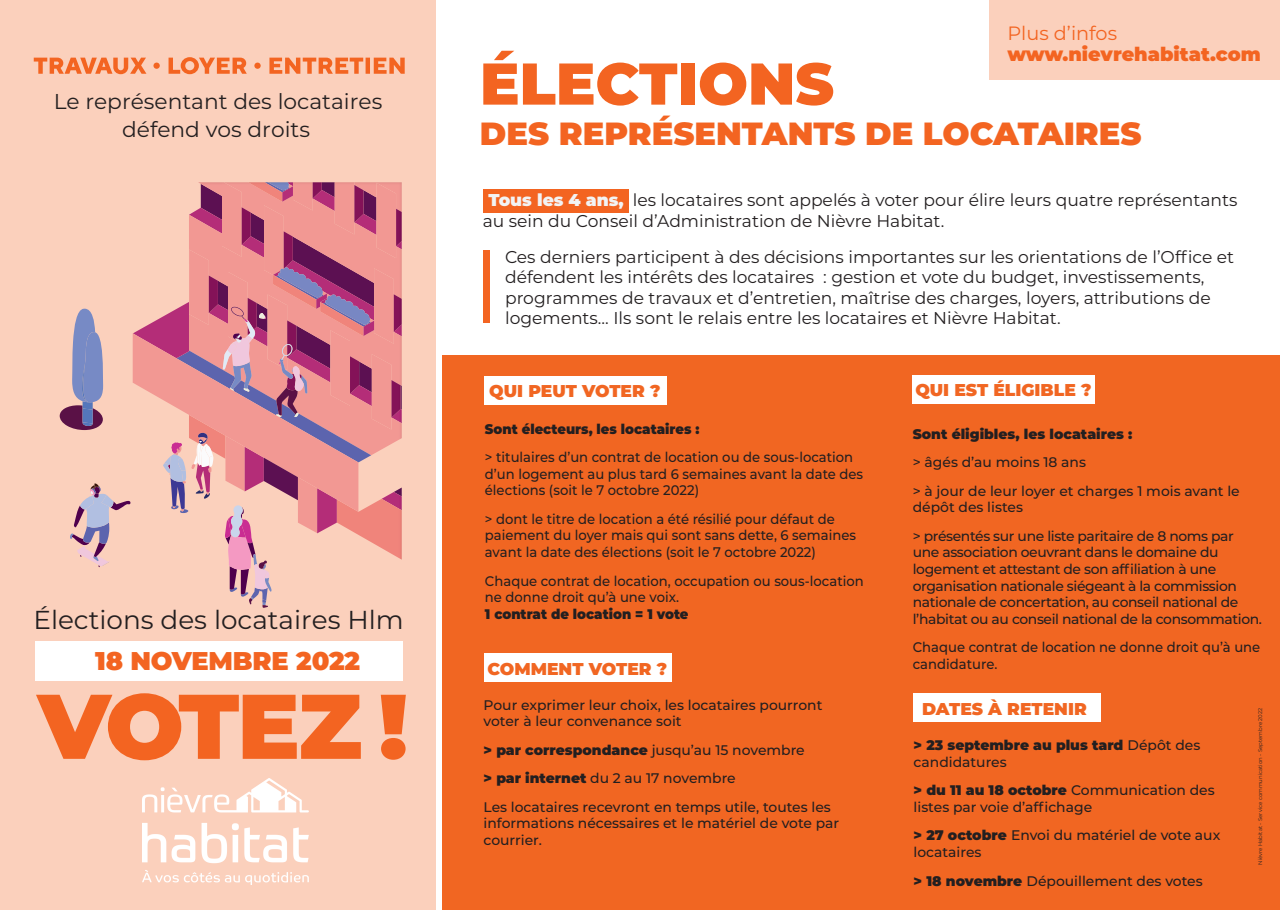
<style>
.page{position:relative;width:1280px;height:910px;background:#fff}
.page>*{position:absolute;margin:0;border:0;box-sizing:border-box;transform-origin:0 0}
.t1{font:900 91.5px "Montserrat";letter-spacing:-.04em;color:#f36421}
.t2{font:900 58.8px "Montserrat";color:#f36421}
.t3{font:900 32.1px "Montserrat";color:#f36421}
.t4{font:25.95px "Montserrat";color:#231f20}
.t5{font:900 25.65px "Montserrat";letter-spacing:-.005em;color:#f36421}
.t6{font:21.45px/27.5px "Montserrat";color:#231f20;text-align:center}
.t7{font:900 19.2px "Montserrat";color:#f36421}
.t8{font:19.2px "Montserrat";color:#f36421}
.t9{font:17.1px/20.5px "Montserrat";color:#231f20}
.t10{font:900 17.1px "Montserrat";color:#f16622}
.t11{font:500 13.95px/16.6px "Montserrat";color:#231f20}
.t12{font:500 13.95px/16.6px "Montserrat";color:#231f20;scale:.95 1}
.t13{font:500 13.95px/16.6px "Montserrat";letter-spacing:-.025em;color:#231f20}
.t14{font:900 13.95px/16.6px "Montserrat";color:#231f20}
.t15{font:900 13.95px "Montserrat";color:#231f20;scale:.95 1}
.t16{font:5.4px "Montserrat";color:#231f20}
.s1{font-weight:900;color:#f2f3f4}
.s2{font-weight:900}
.s3{font-weight:500}
</style>
<div class="page">
<div style="left:0;top:0;width:436px;height:910px;background:#fbd0bc"></div>
<div style="left:483px;top:189px;width:145px;height:23px;background:#f36421"></div>
<div style="left:443px;top:356px;width:837px;height:554px;background:#f16622"></div>
<div style="left:484px;top:376px;width:183px;height:29px;background:#fff"></div>
<div style="left:912px;top:375px;width:183px;height:28px;background:#fff"></div>
<div style="left:483px;top:250px;width:6px;height:73px;background:#f36421"></div>
<div style="left:484px;top:653px;width:188px;height:29px;background:#fff"></div>
<svg style="left:34px;top:57px;width:371px;height:17px"></svg>
<div style="left:35px;top:641px;width:367px;height:39px;background:#fff"></div>
<div style="left:989px;top:0;width:291px;height:80px;background:#fbd0bc"></div>
<img style="left:142px;top:779px;width:166px;height:106px">
<div style="left:913px;top:693px;width:188px;height:29px;background:#fff"></div>
<svg style="left:394px;top:488px;width:8px;height:4px"></svg>
<img style="left:358px;top:386px;width:44px;height:69px">
<img style="left:382px;top:492px;width:20px;height:7px">
<img style="left:337px;top:499px;width:65px;height:61px">
<img style="left:201px;top:196px;width:21px;height:12px">
<img style="left:242px;top:182px;width:160px;height:33px">
<img style="left:198px;top:182px;width:24px;height:14px">
<img style="left:189px;top:208px;width:33px;height:7px">
<img style="left:189px;top:215px;width:213px;height:171px">
<img style="left:358px;top:404px;width:13px;height:58px">
<img style="left:134px;top:302px;width:55px;height:31px">
<img style="left:225px;top:518px;width:6px;height:20px">
<img style="left:229px;top:516px;width:2px;height:16px">
<svg style="left:226px;top:534px;width:5px;height:9px"></svg>
<img style="left:241px;top:570px;width:8px;height:17px">
<img style="left:230px;top:570px;width:7px;height:17px">
<img style="left:228px;top:535px;width:23px;height:35px">
<img style="left:242px;top:519px;width:11px;height:24px">
<img style="left:247px;top:542px;width:9px;height:16px">
<img style="left:231px;top:512px;width:12px;height:25px">
<img style="left:255px;top:578px;width:10px;height:9px">
<img style="left:265px;top:578px;width:6px;height:14px">
<svg style="left:230px;top:587px;width:40px;height:21px"></svg>
<svg style="left:253px;top:554px;width:16px;height:24px"></svg>
<img style="left:74px;top:505px;width:11px;height:22px">
<img style="left:77px;top:546px;width:33px;height:16px">
<svg style="left:93px;top:555px;width:16px;height:12px"></svg>
<img style="left:94px;top:544px;width:12px;height:13px">
<img style="left:74px;top:534px;width:14px;height:11px">
<svg style="left:70px;top:533px;width:4px;height:6px"></svg>
<img style="left:83px;top:522px;width:26px;height:22px">
<img style="left:86px;top:508px;width:23px;height:20px">
<img style="left:111px;top:501px;width:19px;height:9px">
<img style="left:80px;top:496px;width:14px;height:14px">
<svg style="left:90px;top:483px;width:24px;height:25px"></svg>
<img style="left:189px;top:250px;width:20px;height:75px">
<img style="left:209px;top:276px;width:9px;height:37px">
<img style="left:228px;top:272px;width:20px;height:61px">
<img style="left:248px;top:298px;width:9px;height:35px">
<img style="left:222px;top:182px;width:20px;height:75px">
<img style="left:242px;top:207px;width:9px;height:38px">
<img style="left:264px;top:205px;width:20px;height:70px">
<img style="left:284px;top:231px;width:9px;height:36px">
<img style="left:268px;top:294px;width:19px;height:39px">
<img style="left:287px;top:320px;width:9px;height:13px">
<div style="left:374px;top:268px;width:20px;height:76px;background:#f29893"></div>
<img style="left:394px;top:294px;width:8px;height:38px">
<img style="left:372px;top:354px;width:19px;height:76px">
<img style="left:391px;top:380px;width:10px;height:38px">
<img style="left:293px;top:182px;width:20px;height:28px">
<img style="left:313px;top:182px;width:9px;height:17px">
<img style="left:335px;top:182px;width:19px;height:52px">
<img style="left:354px;top:185px;width:9px;height:38px">
<img style="left:358px;top:356px;width:1px;height:38px">
<img style="left:298px;top:512px;width:19px;height:21px">
<img style="left:317px;top:512px;width:20px;height:21px">
<img style="left:376px;top:183px;width:20px;height:75px">
<img style="left:396px;top:209px;width:6px;height:37px">
<img style="left:247px;top:321px;width:8px;height:12px">
<svg style="left:231px;top:307px;width:18px;height:16px"></svg>
<svg style="left:259px;top:313px;width:7px;height:6px"></svg>
<img style="left:133px;top:333px;width:225px;height:179px">
<img style="left:264px;top:458px;width:34px;height:42px">
<svg style="left:290px;top:182px;width:3px;height:4px"></svg>
<img style="left:282px;top:186px;width:11px;height:16px">
<img style="left:248px;top:182px;width:34px;height:20px">
<img style="left:268px;top:182px;width:21px;height:8px">
<svg style="left:273px;top:268px;width:5px;height:7px"></svg>
<img style="left:323px;top:275px;width:1px;height:16px">
<img style="left:316px;top:297px;width:4px;height:12px">
<img style="left:273px;top:275px;width:43px;height:34px">
<img style="left:278px;top:267px;width:45px;height:30px">
<svg style="left:320px;top:291px;width:12px;height:11px"></svg>
<img style="left:370px;top:302px;width:1px;height:16px">
<svg style="left:370px;top:318px;width:5px;height:7px"></svg>
<img style="left:363px;top:321px;width:11px;height:15px">
<img style="left:320px;top:302px;width:43px;height:34px">
<img style="left:325px;top:295px;width:45px;height:30px">
<img style="left:60px;top:405px;width:43px;height:25px">
<svg style="left:83px;top:423px;width:10px;height:3px"></svg>
<img style="left:83px;top:410px;width:10px;height:13px">
<img style="left:72px;top:309px;width:23px;height:93px">
<svg style="left:83px;top:402px;width:10px;height:8px"></svg>
<img style="left:83px;top:332px;width:21px;height:70px">
<img style="left:82px;top:361px;width:5px;height:40px">
<svg style="left:196px;top:492px;width:14px;height:7px"></svg>
<img style="left:196px;top:483px;width:14px;height:9px">
<svg style="left:171px;top:505px;width:17px;height:8px"></svg>
<img style="left:171px;top:483px;width:14px;height:26px">
<svg style="left:163px;top:433px;width:51px;height:50px"></svg>
<h3 class="t6" style="left:54px;top:87px;width:330px">Le représentant des locataires défend vos droits</h3>
<h3 class="t4" style="left:33px;top:602px;width:372px">Élections des locataires Hlm</h3>
<h3 class="t5" style="left:95px;top:642px;width:266px">18 NOVEMBRE 2022</h3>
<h1 class="t1" style="left:38px;top:658px;width:372px">VOTEZ !</h1>
<h3 class="t8" style="left:1007px;top:20px;width:111px">Plus d’infos</h3>
<h3 class="t7" style="left:1007px;top:40px;width:255px">www.nievrehabitat.com</h3>
<h2 class="t2" style="left:480px;top:40px;width:355px">ÉLECTIONS</h2>
<h3 class="t3" style="left:480px;top:110px;width:663px">DES REPRÉSENTANTS DE LOCATAIRES</h3>
<p class="t9" style="left:483px;top:189px;width:756px;text-indent:6px"><span class="s1">Tous les 4 ans,</span> les locataires sont appelés à voter pour élire leurs quatre représentants au sein du Conseil d’Administration de Nièvre Habitat.</p>
<p class="t9" style="left:505px;top:246px;width:731px">Ces derniers participent à des décisions importantes sur les orientations de l’Office et défendent les intérêts des locataires : gestion et vote du budget, investissements, programmes de travaux et d’entretien, maîtrise des charges, loyers, attributions de logements... Ils sont le relais entre les locataires et Nièvre Habitat.</p>
<p class="t10" style="left:489px;top:378px;width:173px">QUI PEUT VOTER ?</p>
<p class="t10" style="left:915px;top:377px;width:178px">QUI EST ÉLIGIBLE ?</p>
<p class="t14" style="left:913px;top:425px;width:221px">Sont éligibles, les locataires :</p>
<p class="t11" style="left:913px;top:447px;width:329px;line-height:28.3px">&gt; âgés d’au moins 18 ans<br>&gt; à jour de leur loyer et charges 1 mois avant le</p>
<p class="t13" style="left:913px;top:493px;width:323px;line-height:28.3px">dépôt des listes<br>&gt; présentés sur une liste paritaire de 8 noms par</p>
<p class="t13" style="left:913px;top:543px;width:351px">une association oeuvrant dans le domaine du logement et attestant de son affiliation à une organisation nationale siégeant à la commission nationale de concertation, au conseil national de l’habitat ou au conseil national de la consommation.</p>
<p class="t12" style="left:913px;top:639px;width:367px">Chaque contrat de location ne donne droit qu’à une</p>
<p class="t10" style="left:487px;top:656px;width:181px">COMMENT VOTER ?</p>
<p class="t12" style="left:913px;top:655px;width:91px">candidature.</p>
<p class="t11" style="left:483px;top:696px;width:340px">Pour exprimer leur choix, les locataires pourront voter à leur convenance soit</p>
<p class="t11" style="left:483px;top:735px;width:349px;line-height:28.3px"><span class="s2">&gt; par correspondance</span> jusqu’au 15 novembre<br><span class="s2">&gt; par internet</span> du 2 au 17 novembre<br>Les locataires recevront en temps utile, toutes les</p>
<p class="t11" style="left:483px;top:814px;width:357px">informations nécessaires et le matériel de vote par courrier.</p>
<p class="t15" style="left:485px;top:418px;width:227px">Sont électeurs, les locataires :</p>
<p class="t12" style="left:485px;top:448px;width:400px">&gt; titulaires d’un contrat de location ou de sous-location d’un logement au plus tard 6 semaines avant la date des élections (soit le 7 octobre 2022)</p>
<p class="t12" style="left:485px;top:510px;width:392px">&gt; dont le titre de location a été résilié pour défaut de paiement du loyer mais qui sont sans dette, 6 semaines avant la date des élections (soit le 7 octobre 2022)</p>
<p class="t12" style="left:485px;top:572px;width:400px">Chaque contrat de location, occupation ou sous-location ne donne droit qu’à une voix.</p>
<p class="t15" style="left:485px;top:603px;width:216px">1 contrat de location = 1 vote</p>
<p class="t10" style="left:922px;top:696px;width:166px">DATES À RETENIR</p>
<p class="t14" style="left:913px;top:736px;width:288px">&gt; 23 septembre au plus tard <span class="s3">Dépôt des candidatures</span></p>
<p class="t11" style="left:913px;top:781px;width:303px"><span class="s2">&gt; du 11 au 18 octobre</span> Communication des listes par voie d’affichage</p>
<p class="t11" style="left:913px;top:827px;width:308px"><span class="s2">&gt; 27 octobre</span> Envoi du matériel de vote aux locataires</p>
<p class="t11" style="left:913px;top:872px;width:291px"><span class="s2">&gt; 18 novembre</span> Dépouillement des votes</p>
<p class="t16" style="left:1256px;top:865px;width:158px;rotate:-90deg">Nièvre Habitat - Service communication - Septembre 2022</p>
</div>
